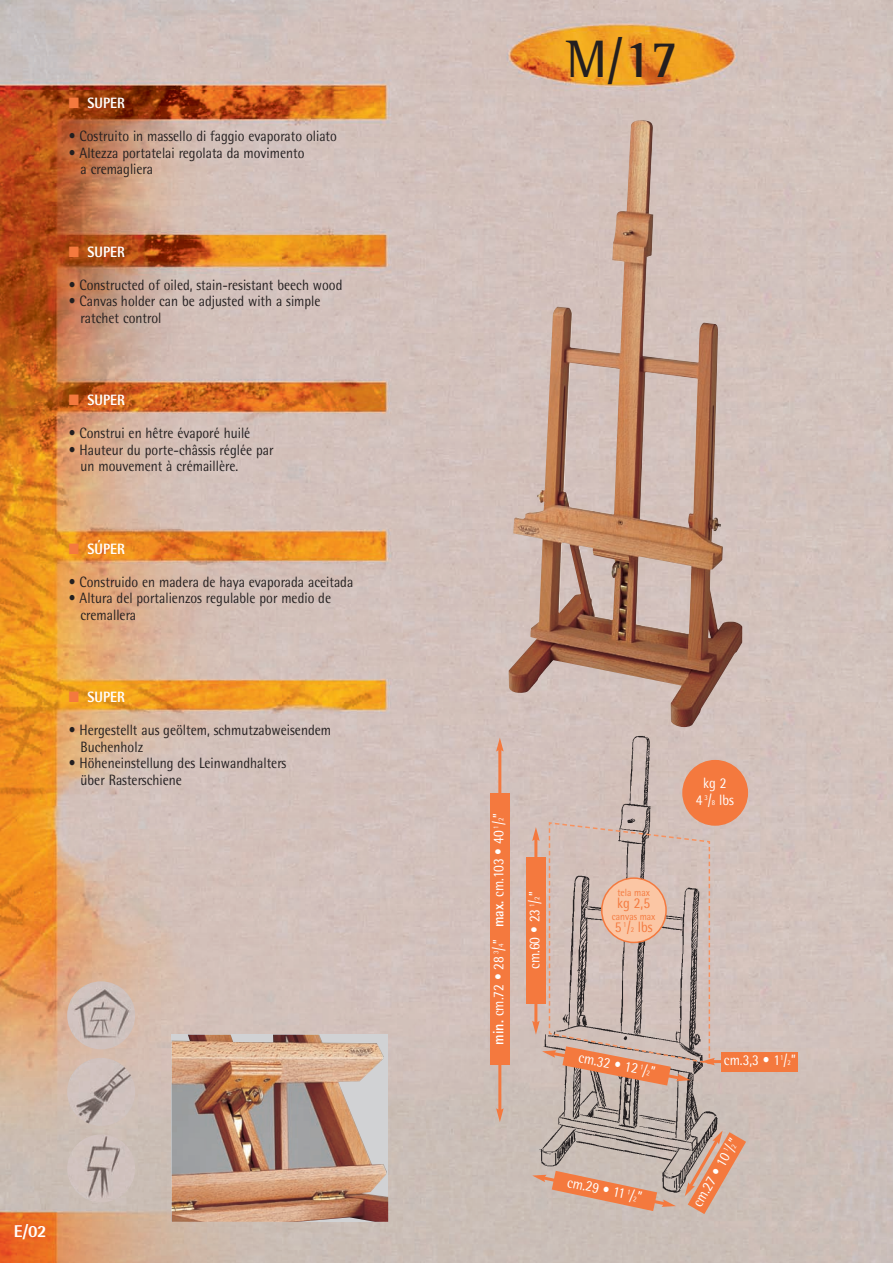
<style>
.page{position:relative;width:893px;height:1263px;background:#fff}
.page>*{position:absolute;margin:0;border:0;box-sizing:border-box;transform-origin:0 0}
.t1{font:700 54px "Rotis Semi Serif";color:#231f20;scale:.9 1}
.t2{font:800 17.1px "Rotis Semi Sans";color:#fff}
.t3{font:15px/16.5px "Rotis Semi Sans";color:#231f20;scale:.9 1}
.t4{font:15px/16.5px "Rotis Semi Sans";color:#fff;text-align:center;scale:.9 1}
.t5{font:800 15px "Rotis Semi Sans";color:#fff;scale:.9 1}
.t6{font:15px "Rotis Semi Sans";color:#f4793e;scale:.9 1}
.t7{font:10.5px "Rotis Semi Sans";color:#f4793e;scale:.9 1}
.s1{color:#f4793e}
.s2{font-weight:700}
.s3{font-size:7.5px}
</style>
<div class="page">
<img style="left:0;top:0;width:893px;height:1263px">
<img style="left:67px;top:981px;width:68px;height:68px;border-radius:34px">
<img style="left:67px;top:1134px;width:68px;height:68px;border-radius:34px">
<img style="left:509px;top:120px;width:233px;height:607px">
<img style="left:501px;top:729px;width:259px;height:467px">
<img style="left:172px;top:1035px;width:216px;height:187px">
<svg style="left:532px;top:1171px;width:144px;height:40px;background:#d7a287"></svg>
<hr style="left:498px;top:749px;width:3px;height:362px;background:#f4793e">
<svg style="left:496px;top:1108px;width:8px;height:14px"></svg>
<svg style="left:496px;top:738px;width:8px;height:13px"></svg>
<div style="left:490px;top:793px;width:19px;height:271px;background:#f4793e"></div>
<div style="left:526px;top:857px;width:19px;height:146px;background:#f4793e"></div>
<svg style="left:685px;top:1130px;width:61px;height:84px;background:#cf9b82"></svg>
<img style="left:67px;top:1058px;width:68px;height:68px;border-radius:34px">
<svg style="left:532px;top:760px;width:216px;height:325px;background:#cfafa2"></svg>
<div style="left:721px;top:1052px;width:77px;height:19px;background:#f4793e"></div>
<p class="t5" style="left:69px;top:93px;width:64px"><span class="s1">■</span> SUPER</p>
<p class="t3" style="left:69px;top:128px;width:299px">• Costruito in massello di faggio evaporato oliato</p>
<p class="t3" style="left:81px;top:144px;width:250px;text-indent:-12px">• Altezza portatelai regolata da movimento a cremagliera</p>
<p class="t5" style="left:69px;top:242px;width:64px"><span class="s1">■</span> SUPER</p>
<p class="t3" style="left:69px;top:276px;width:305px">• Constructed of oiled, stain-resistant beech wood</p>
<p class="t3" style="left:81px;top:293px;width:268px;text-indent:-12px">• Canvas holder can be adjusted with a simple ratchet control</p>
<p class="t5" style="left:69px;top:390px;width:64px"><span class="s1">■</span> SUPER</p>
<p class="t3" style="left:69px;top:425px;width:203px">• Construi en hêtre évaporé huilé</p>
<p class="t3" style="left:81px;top:441px;width:216px;text-indent:-12px">• Hauteur du porte-châssis réglée par un mouvement à crémaillère.</p>
<p class="t5" style="left:69px;top:539px;width:64px"><span class="s1">■</span> SÚPER</p>
<p class="t3" style="left:69px;top:573px;width:317px">• Construido en madera de haya evaporada aceitada</p>
<p class="t3" style="left:81px;top:590px;width:280px;text-indent:-12px">• Altura del portalienzos regulable por medio de cremallera</p>
<p class="t5" style="left:69px;top:687px;width:64px"><span class="s1">■</span> SUPER</p>
<p class="t3" style="left:81px;top:722px;width:280px;text-indent:-12px">• Hergestellt aus geöltem, schmutzabweisendem<br>Buchenholz</p>
<p class="t3" style="left:81px;top:755px;width:230px;text-indent:-12px">• Höheneinstellung des Leinwandhalters über Rasterschiene</p>
<p class="t2" style="left:14px;top:1221px;width:34px">E/02</p>
<h1 class="t1" style="left:566px;top:26px;width:126px">M/17</h1>
<p class="t4" style="left:490px;top:1044px;width:259px;rotate:-90deg"><span class="s2">min.</span> cm.72 • 28 <sup>3</sup>/<span class="s3">4</span>” <span class="s2">max.</span> cm.103 • 40 <sup>1</sup>/<span class="s3">2</span>”</p>
<p class="t4" style="left:526px;top:969px;width:88px;rotate:-90deg">cm.60 • 23 <sup>1</sup>/<span class="s3">2</span>”</p>
<p class="t7" style="left:617px;top:886px;width:38px">tela max</p>
<p class="t6" style="left:617px;top:894px;width:38px">kg 2,5</p>
<p class="t7" style="left:612px;top:910px;width:50px">canvas max</p>
<p class="t6" style="left:615px;top:918px;width:44px">5 <sup>1</sup>/<span class="s3">2</span> lbs</p>
<p class="t4" style="left:580px;top:1049px;width:88px;rotate:11deg">cm.32 • 12 <sup>1</sup>/<span class="s3">2</span>”</p>
<p class="t4" style="left:569px;top:1173px;width:86px;rotate:12deg">cm.29 • 11 <sup>1</sup>/<span class="s3">2</span>”</p>
<p class="t4" style="left:696px;top:775px;width:44px">kg 2<br>4 <sup>3</sup>/<span class="s3">8</span> lbs</p>
<p class="t4" style="left:724px;top:1052px;width:81px">cm.3,3 • 1<sup>1</sup>/<span class="s3">2</span>”</p>
<p class="t4" style="left:689px;top:1201px;width:87px;rotate:-60deg">cm.27 • 10 <sup>1</sup>/<span class="s3">2</span>”</p>
</div>
